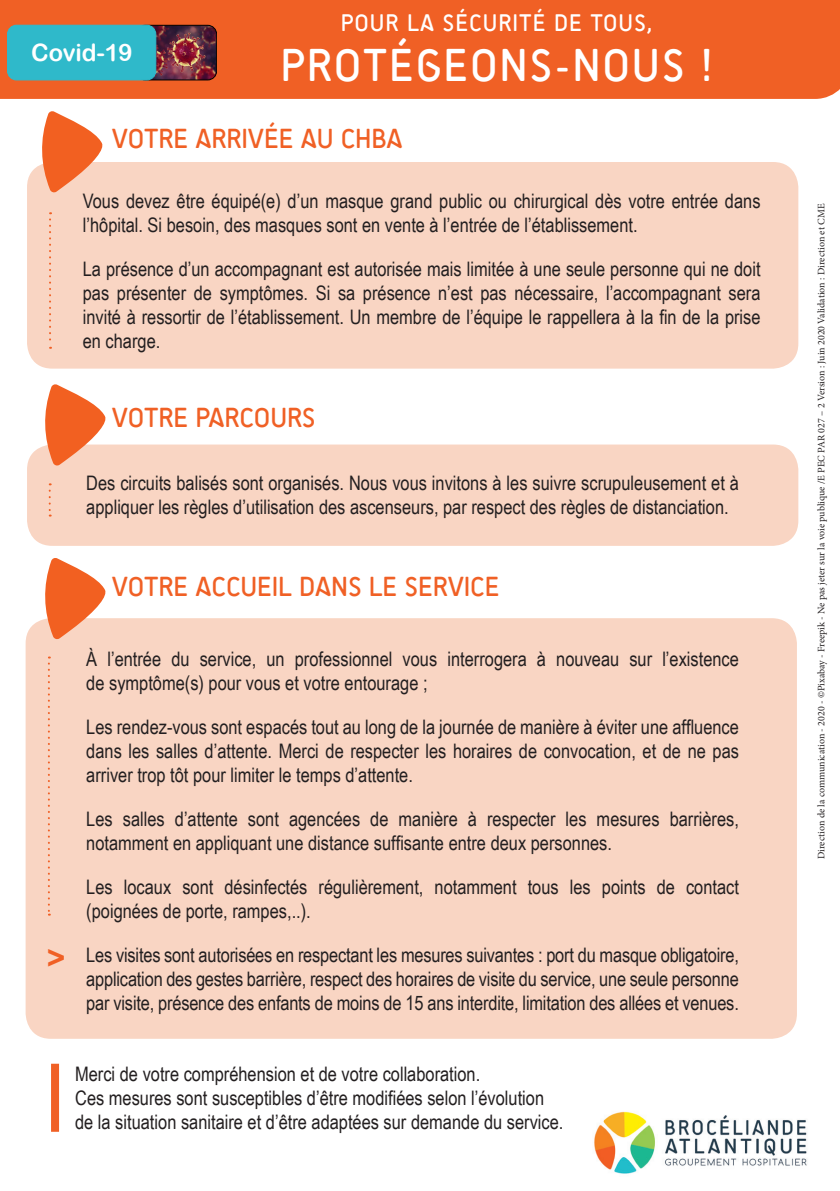
<style>
.page{position:relative;width:840px;height:1191px;background:#fff}
.page>*{position:absolute;margin:0;border:0;box-sizing:border-box;transform-origin:0 0}
.t1{font:46.8px "Sci Fly Sans";letter-spacing:.04em;color:#fff}
.t2{font:700 32px "Arial";color:#f06025}
.t3{font:28px "Sci Fly Sans";letter-spacing:-.005em;color:#f06025}
.t4{font:24.4px "Sci Fly Sans";letter-spacing:.04em;color:#fff}
.t5{font:24px "Arial Rounded MT Bold";letter-spacing:-.005em;color:#fff}
.t6{font:20px/24px "Arial Narrow";color:#231f20}
.t7{font:10px "Minion Pro";color:#231f20}
</style>
<div class="page">
<div style="left:27px;top:162px;width:770px;height:207px;background:#f9d5c3;border-radius:25px"></div>
<div style="left:27px;top:444px;width:770px;height:102px;background:#f9d5c3;border-radius:25px"></div>
<div style="left:0;top:0;width:839px;height:99px;background:#f06025"></div>
<img style="left:153px;top:25px;width:63px;height:55px">
<div style="left:136px;top:25px;width:81px;height:55px;border:1px solid #000;border-radius:9px"></div>
<div style="left:7px;top:25px;width:149px;height:55px;background:#2fb9ca;border:1px solid #2fb9ca;border-radius:9px"></div>
<img style="left:594px;top:1111px;width:213px;height:63px">
<div style="left:51px;top:1063px;width:8px;height:68px;background:#f06025"></div>
<svg style="left:49px;top:212px;width:2px;height:137px"></svg>
<svg style="left:49px;top:483px;width:2px;height:33px"></svg>
<svg style="left:39px;top:111px;width:64px;height:82px"></svg>
<div style="left:26px;top:618px;width:770px;height:420px;background:#f9d5c3;border-radius:25px"></div>
<svg style="left:48px;top:656px;width:2px;height:259px"></svg>
<svg style="left:43px;top:558px;width:65px;height:82px"></svg>
<svg style="left:43px;top:384px;width:65px;height:82px"></svg>
<p class="t5" style="left:31px;top:39px;width:103px">Covid-19</p>
<p class="t4" style="left:341px;top:9px;width:313px">POUR LA SÉCURITÉ DE TOUS,</p>
<p class="t1" style="left:280px;top:38px;width:434px">PROTÉGEONS-NOUS !</p>
<p class="t3" style="left:112px;top:122px;width:292px">VOTRE ARRIVÉE AU CHBA</p>
<p class="t6" style="left:83px;top:188px;width:679px">Vous devez être équipé(e) d’un masque grand public ou chirurgical dès votre entrée dans l’hôpital. Si besoin, des masques sont en vente à l’entrée de l’établissement.</p>
<p class="t6" style="left:83px;top:256px;width:679px;text-align:justify">La présence d’un accompagnant est autorisée mais limitée à une seule personne qui ne doit pas présenter de symptômes. Si sa présence n’est pas nécessaire, l’accompagnant sera invité à ressortir de l’établissement. Un membre de l’équipe le rappellera à la fin de la prise en charge.</p>
<p class="t3" style="left:112px;top:401px;width:205px">VOTRE PARCOURS</p>
<p class="t6" style="left:86px;top:470px;width:653px">Des circuits balisés sont organisés. Nous vous invitons à les suivre scrupuleusement et à appliquer les règles d’utilisation des ascenseurs, par respect des règles de distanciation.</p>
<p class="t2" style="left:47px;top:935px;width:20px">&gt;</p>
<p class="t3" style="left:112px;top:570px;width:389px">VOTRE ACCUEIL DANS LE SERVICE</p>
<p class="t6" style="left:86px;top:646px;width:653px">À l’entrée du service, un professionnel vous interrogera à nouveau sur l’existence de symptôme(s) pour vous et votre entourage ;</p>
<p class="t6" style="left:86px;top:714px;width:653px;text-align:justify">Les rendez-vous sont espacés tout au long de la journée de manière à éviter une affluence dans les salles d’attente. Merci de respecter les horaires de convocation, et de ne pas arriver trop tôt pour limiter le temps d’attente.</p>
<p class="t6" style="left:86px;top:806px;width:653px">Les salles d’attente sont agencées de manière à respecter les mesures barrières, notamment en appliquant une distance suffisante entre deux personnes.</p>
<p class="t6" style="left:86px;top:874px;width:653px">Les locaux sont désinfectés régulièrement, notamment tous les points de contact (poignées de porte, rampes,..).</p>
<p class="t6" style="left:86px;top:942px;width:653px;text-align:justify">Les visites sont autorisées en respectant les mesures suivantes : port du masque obligatoire, application des gestes barrière, respect des horaires de visite du service, une seule personne par visite, présence des enfants de moins de 15 ans interdite, limitation des allées et venues.</p>
<p class="t6" style="left:75px;top:1061px;width:406px">Merci de votre compréhension et de votre collaboration.</p>
<p class="t6" style="left:75px;top:1085px;width:489px">Ces mesures sont susceptibles d’être modifiées selon l’évolution de la situation sanitaire et d’être adaptées sur demande du service.</p>
<p class="t7" style="left:814px;top:859px;width:657px;rotate:-90deg">Direction de la communication - 2020 - ©Pixabay - Freepik - Ne pas jeter sur la voie publique /E PEC PAR 027 – 2 Version : Juin 2020 Validation : Direction et CME</p>
</div>
